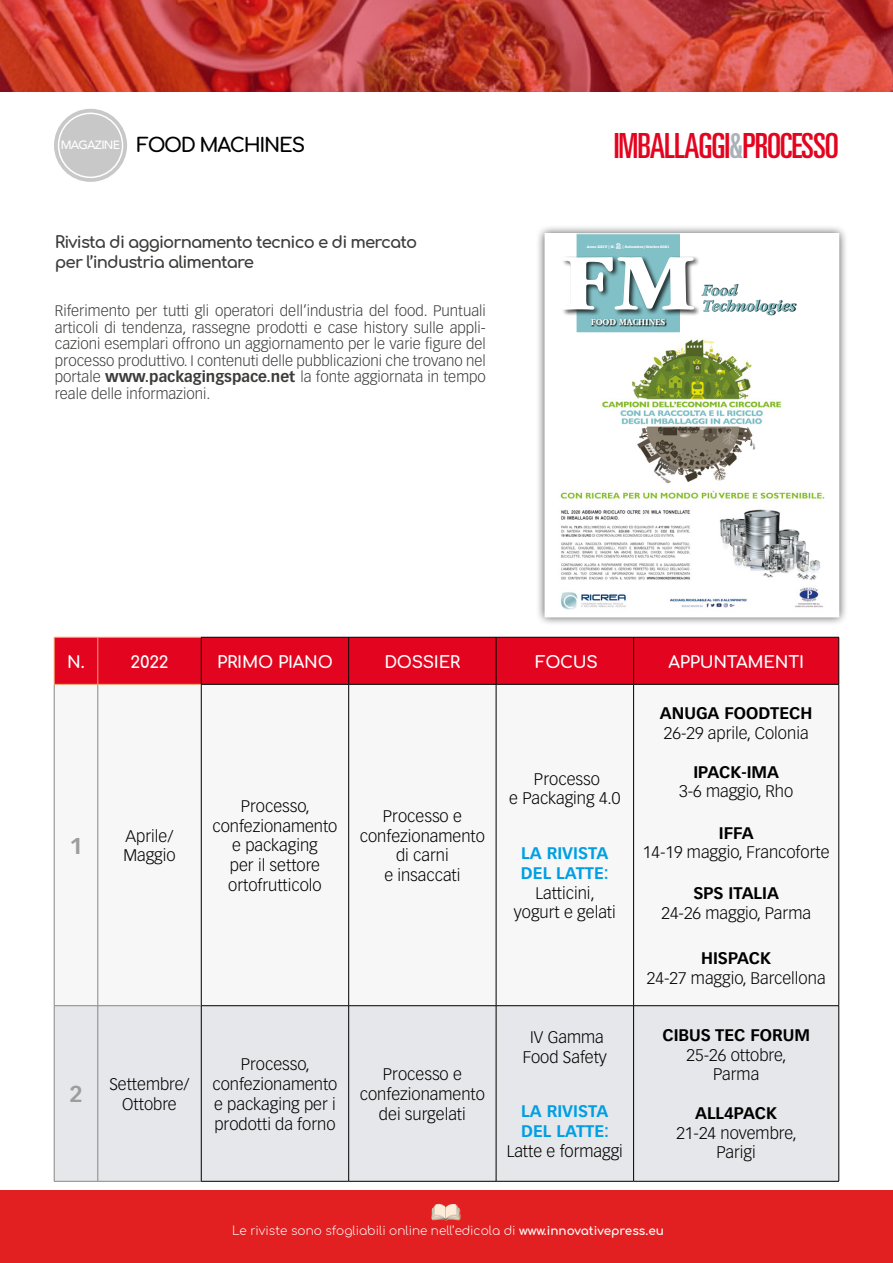
<style>
.page{position:relative;width:893px;height:1263px;background:#fff}
.page>*{position:absolute;margin:0;border:0;box-sizing:border-box;transform-origin:0 0}
.t1{font:700 83.85px "ITC Garamond Std";color:#fff;scale:1.09 1}
.Normale{font:ultra-condensed 34.65px "Univers LT Std";letter-spacing:-.03em;color:#e30520}
.t2{font:700 22.5px "Vectora LT Std";color:#9d9d9c}
.t3{font:700 19.5px "Comfortaa";letter-spacing:-.06em;color:#000}
.t4{font:italic 700 16.65px/15.3px "ITC Garamond Std";letter-spacing:-.015em;color:#81c0c6;scale:.93 1}
.TES{font:300 16.5px/19.8px "Vectora LT Std";color:#000;text-align:center}
.t5{font:700 16.5px/19.5px "Comfortaa";letter-spacing:-.05em;color:#3c3c3b}
.titolo_tabella{font:700 16.5px "Comfortaa";letter-spacing:-.015em;color:#fff}
.TES-2{font:700 16.5px/19.8px "Vectora LT Std";color:#009fe3;text-align:center}
.t6{font:300 15px/16.5px "Vectora LT Std";color:#3c3c3b;text-align:justify}
.t7{font:300 12px "Comfortaa";color:#fff}
.t8{font:500 12px "Avenir";letter-spacing:-.06em;color:#fff}
.t9{font:700 9.45px "ITC Garamond Std";letter-spacing:-.015em;color:#fff;scale:.91 1}
.t10{font:700 8.55px "American Typewriter";color:#e9ebf7}
.t11{font:700 3.6px "American Typewriter";color:#fff}
.t12{font:700 3.6px "American Typewriter";letter-spacing:.035em;color:#fff}
.s1{color:#a8b2b8}
.s2{font-weight:700}
.s3{font-weight:700;color:#009fe3}
.s4{font-weight:300;color:#000}
</style>
<div class="page">
<img style="left:0;top:0;width:893px;height:91px">
<div style="left:0;top:1191px;width:893px;height:72px;background:#e32021"></div>
<div style="left:536px;top:225px;width:312px;height:401px;background:#000;opacity:.7"></div>
<div style="left:545px;top:234px;width:294px;height:383px;background:#fff"></div>
<img style="left:602px;top:339px;width:180px;height:145px">
<div style="left:577px;top:236px;width:102px;height:97px;background:#81c0c6"></div>
<svg style="left:701px;top:284px;width:96px;height:31px"></svg>
<svg style="left:591px;top:318px;width:76px;height:9px"></svg>
<div style="left:561px;top:256px;width:140px;height:61px;background:#000;opacity:.8"></div>
<img style="left:560px;top:490px;width:265px;height:120px">
<svg style="left:838px;top:616px;width:5px;height:7px"></svg>
<img style="left:431px;top:1203px;width:30px;height:18px">
<div style="left:54px;top:109px;width:73px;height:73px;border:9px solid #c8c8c8;border-radius:50%"></div>
<div style="left:59px;top:113px;width:64px;height:64px;background:#c8c8c8;border-radius:50%"></div>
<div style="left:58px;top:113px;width:65px;height:65px;border:2px solid #fff;border-radius:50%"></div>
<div style="left:55px;top:638px;width:783px;height:46px;background:#e30520"></div>
<svg style="left:97px;top:685px;width:538px;height:320px"></svg>
<div style="left:55px;top:1006px;width:783px;height:175px;background:#e6e7ea"></div>
<hr style="left:54px;top:637px;width:44px;height:1px;background:#f5a46d">
<hr style="left:54px;top:637px;width:1px;height:47px;background:#f5a46d">
<hr style="left:98px;top:637px;width:103px;height:1px;background:#f5a46d">
<hr style="left:98px;top:637px;width:1px;height:47px;background:#f5a46d">
<hr style="left:54px;top:684px;width:44px;height:1px;background:#f5a46d">
<hr style="left:98px;top:684px;width:103px;height:1px;background:#f5a46d">
<hr style="left:201px;top:637px;width:148px;height:1px;background:#000">
<hr style="left:201px;top:637px;width:1px;height:47px;background:#000">
<hr style="left:349px;top:637px;width:147px;height:1px;background:#000">
<hr style="left:348px;top:637px;width:1px;height:47px;background:#000">
<hr style="left:496px;top:637px;width:138px;height:1px;background:#000">
<hr style="left:496px;top:637px;width:1px;height:47px;background:#000">
<hr style="left:634px;top:637px;width:205px;height:1px;background:#000">
<hr style="left:633px;top:637px;width:1px;height:47px;background:#000">
<hr style="left:838px;top:637px;width:1px;height:47px;background:#000">
<hr style="left:201px;top:684px;width:148px;height:1px;background:#000">
<hr style="left:201px;top:684px;width:1px;height:321px;background:#000">
<hr style="left:349px;top:684px;width:147px;height:1px;background:#000">
<hr style="left:348px;top:684px;width:1px;height:321px;background:#000">
<hr style="left:496px;top:684px;width:138px;height:1px;background:#000">
<hr style="left:496px;top:684px;width:1px;height:321px;background:#000">
<hr style="left:634px;top:684px;width:205px;height:1px;background:#000">
<hr style="left:633px;top:684px;width:1px;height:321px;background:#000">
<hr style="left:838px;top:684px;width:1px;height:321px;background:#000">
<hr style="left:201px;top:1005px;width:148px;height:1px;background:#000">
<hr style="left:201px;top:1006px;width:1px;height:175px;background:#000">
<hr style="left:349px;top:1005px;width:147px;height:1px;background:#000">
<hr style="left:348px;top:1006px;width:1px;height:175px;background:#000">
<hr style="left:496px;top:1005px;width:138px;height:1px;background:#000">
<hr style="left:496px;top:1006px;width:1px;height:175px;background:#000">
<hr style="left:634px;top:1005px;width:205px;height:1px;background:#000">
<hr style="left:633px;top:1006px;width:1px;height:175px;background:#000">
<hr style="left:838px;top:1006px;width:1px;height:175px;background:#000">
<hr style="left:201px;top:1181px;width:148px;height:1px;background:#000">
<hr style="left:349px;top:1181px;width:147px;height:1px;background:#000">
<hr style="left:496px;top:1181px;width:138px;height:1px;background:#000">
<hr style="left:634px;top:1181px;width:205px;height:1px;background:#000">
<hr style="left:54px;top:684px;width:1px;height:321px;background:#878787">
<hr style="left:98px;top:684px;width:1px;height:321px;background:#878787">
<hr style="left:54px;top:1005px;width:44px;height:1px;background:#878787">
<hr style="left:54px;top:1006px;width:1px;height:175px;background:#878787">
<hr style="left:98px;top:1005px;width:103px;height:1px;background:#878787">
<hr style="left:98px;top:1006px;width:1px;height:175px;background:#878787">
<hr style="left:54px;top:1181px;width:44px;height:1px;background:#878787">
<hr style="left:98px;top:1181px;width:103px;height:1px;background:#878787">
<p class="t8" style="left:61px;top:134px;width:61px">MAGAZINE</p>
<p class="t3" style="left:137px;top:127px;width:170px">FOOD MACHINES</p>
<p class="Normale" style="left:614px;top:126px;width:227px">IMBALLAGGI<span class="s1">&amp;</span>PROCESSO</p>
<p class="t5" style="left:55px;top:230px;width:364px">Rivista di aggiornamento tecnico e di mercato per l’industria alimentare</p>
<p class="t6" style="left:55px;top:303px;width:432px">Riferimento per tutti gli operatori dell’industria del food. Puntuali articoli di tendenza, rassegne prodotti e case history sulle appli&shy;cazioni esemplari offrono un aggiornamento per le varie figure del processo produttivo. I contenuti delle pubblicazioni che trovano nel portale <span class="s2">www.packagingspace.net</span> la fonte aggiornata in tempo reale delle informazioni.</p>
<p class="t12" style="left:587px;top:243px;width:30px">Anno XXIV | N.</p>
<p class="t10" style="left:616px;top:239px;width:7px">2</p>
<p class="t11" style="left:622px;top:243px;width:49px">| Settembre/Ottobre 2021</p>
<p class="t1" style="left:560px;top:236px;width:126px">FM</p>
<p class="t4" style="left:702px;top:283px;width:102px">Food<br>Technologies</p>
<p class="t9" style="left:591px;top:316px;width:83px">FOOD MACHINES</p>
<p class="titolo_tabella" style="left:67px;top:647px;width:19px">N.</p>
<p class="titolo_tabella" style="left:131px;top:647px;width:39px">2022</p>
<p class="titolo_tabella" style="left:217px;top:647px;width:117px">PRIMO PIANO</p>
<p class="titolo_tabella" style="left:384px;top:647px;width:77px">DOSSIER</p>
<p class="titolo_tabella" style="left:536px;top:647px;width:64px">FOCUS</p>
<p class="titolo_tabella" style="left:668px;top:647px;width:137px">APPUNTAMENTI</p>
<p class="t2" style="left:69px;top:832px;width:15px">1</p>
<p class="TES" style="left:123px;top:826px;width:54px;text-align:left">Aprile/<br>Maggio</p>
<p class="TES" style="left:212px;top:796px;width:127px">Processo, confezionamento e packaging<br>per il settore ortofrutticolo</p>
<p class="TES" style="left:360px;top:806px;width:127px">Processo e confezionamento di carni<br>e insaccati</p>
<p class="t2" style="left:69px;top:1080px;width:15px">2</p>
<p class="TES" style="left:109px;top:1074px;width:82px">Settembre/<br>Ottobre</p>
<p class="TES" style="left:212px;top:1055px;width:127px">Processo, confezionamento e packaging per i prodotti da forno</p>
<p class="TES" style="left:360px;top:1064px;width:127px">Processo e confezionamento dei surgelati</p>
<p class="TES" style="left:509px;top:769px;width:113px">Processo<br>e Packaging 4.0</p>
<p class="TES" style="left:514px;top:843px;width:103px"><span class="s3">LA RIVISTA<br>DEL LATTE:<br></span>Latticini, yogurt e gelati</p>
<p class="TES" style="left:523px;top:1027px;width:86px">IV Gamma<br>Food Safety</p>
<p class="TES-2" style="left:507px;top:1101px;width:118px">LA RIVISTA<br>DEL LATTE:<br><span class="s4">Latte e formaggi</span></p>
<p class="TES" style="left:660px;top:703px;width:154px;text-align:left"><span class="s2">ANUGA FOODTECH<br></span>26-29 aprile, Colonia</p>
<p class="TES" style="left:679px;top:762px;width:116px"><span class="s2">IPACK-IMA<br></span>3-6 maggio, Rho</p>
<p class="TES" style="left:643px;top:823px;width:188px"><span class="s2">IFFA<br></span>14-19 maggio, Francoforte</p>
<p class="TES" style="left:661px;top:884px;width:151px"><span class="s2">SPS ITALIA<br></span>24-26 maggio, Parma</p>
<p class="TES" style="left:647px;top:948px;width:180px"><span class="s2">HISPACK<br></span>24-27 maggio, Barcellona</p>
<p class="TES" style="left:662px;top:1026px;width:149px"><span class="s2">CIBUS TEC FORUM<br></span>25-26 ottobre,<br>Parma</p>
<p class="TES" style="left:676px;top:1104px;width:122px"><span class="s2">ALL4PACK<br></span>21-24 novembre,<br>Parigi</p>
<p class="t7" style="left:232px;top:1219px;width:433px">Le riviste sono sfogliabili online nell’edicola di <span class="s2">www.innovativepress.eu</span></p>
</div>
